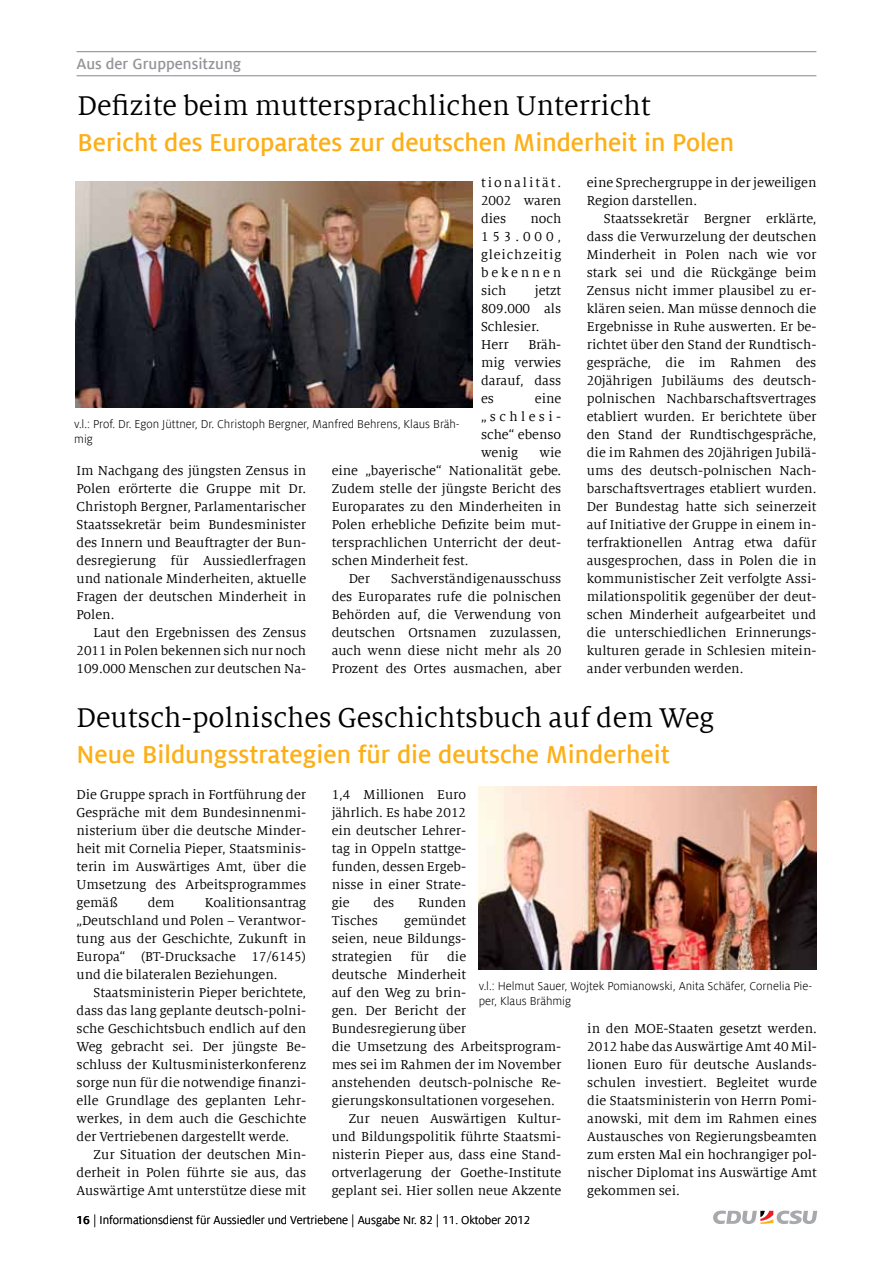
<style>
.page{position:relative;width:893px;height:1263px;background:#fff}
.page>*{position:absolute;margin:0;border:0;box-sizing:border-box;transform-origin:0 0}
.t1{font:30px "Milo Serif Offc";color:#000}
.t2{font:700 27px "Milo Sans Offc";color:#fcaf17}
.t3{font:700 16.5px "Milo Sans Offc";color:#939598}
.t4{font:14.25px/18px "Milo Serif Offc";color:#000;text-align:justify}
.t5{font:12.75px/15.3px "Milo Sans Offc";color:#000}
.s1{font-weight:700}
</style>
<div class="page">
<svg style="left:713px;top:1210px;width:104px;height:14px"></svg>
<hr style="left:77px;top:51px;width:739px;height:1px;background:#939598">
<hr style="left:77px;top:75px;width:739px;height:1px;background:#939598">
<img style="left:76px;top:181px;width:396px;height:227px">
<img style="left:479px;top:787px;width:337px;height:182px">
<p class="t3" style="left:77px;top:55px;width:166px">Aus der Gruppensitzung</p>
<h1 class="t1" style="left:77px;top:90px;width:575px">Defizite beim muttersprachlichen Unterricht</h1>
<h2 class="t2" style="left:77px;top:128px;width:658px">Bericht des Europarates zur deutschen Minderheit in Polen</h2>
<p class="t4" style="left:481px;top:174px;width:82px">tionalität.<br>2002 waren dies</p>
<p class="t4" style="left:481px;top:210px;width:82px;text-indent:49px">noch 153.000, gleichzeitig bekennen sich</p>
<p class="t4" style="left:481px;top:282px;width:82px;text-align:left;text-indent:54px">jetzt<br>809.000 als<br>Schlesier.<br>Herr</p>
<p class="t4" style="left:481px;top:336px;width:82px;text-indent:47px">Bräh&shy;mig verwies darauf, dass es</p>
<p class="t4" style="left:481px;top:390px;width:82px;text-indent:54px">eine „schlesi&shy;sche“ ebenso wenig</p>
<p class="t5" style="left:74px;top:416px;width:387px">v.l.: Prof. Dr. Egon Jüttner, Dr. Christoph Bergner, Manfred Behrens, Klaus Bräh&shy;mig</p>
<p class="t4" style="left:540px;top:444px;width:23px">wie</p>
<p class="t4" style="left:332px;top:462px;width:231px">eine „bayerische“ Nationalität gebe.</p>
<p class="t4" style="left:332px;top:480px;width:231px">Zudem stelle der jüngste Bericht des</p>
<p class="t4" style="left:332px;top:498px;width:231px">Europarates zu den Minderheiten in</p>
<p class="t4" style="left:332px;top:516px;width:231px">Polen erhebliche Defizite beim mut-</p>
<p class="t4" style="left:332px;top:534px;width:231px">tersprachlichen Unterricht der deut-</p>
<p class="t4" style="left:332px;top:552px;width:138px">schen Minderheit fest.</p>
<p class="t4" style="left:349px;top:570px;width:23px">Der</p>
<p class="t4" style="left:77px;top:462px;width:231px">Im Nachgang des jüngsten Zensus in Polen erörterte die Gruppe mit Dr.<br>Christoph Bergner, Parlamentarischer Staatssekretär beim Bundesminister des Innern und Beauftragter der Bun&shy;desregierung für Aussiedlerfragen und nationale Minderheiten, aktuelle Fragen der deutschen Minderheit in Polen.</p>
<p class="t4" style="left:77px;top:624px;width:231px;text-indent:17px">Laut den Ergebnissen des Zensus 2011 in Polen bekennen sich nur noch 109.000 Menschen zur deutschen Na-</p>
<p class="t4" style="left:332px;top:570px;width:231px;text-indent:60px">Sachverständigenausschuss des Europarates rufe die polnischen Behörden auf, die Verwendung von deutschen Ortsnamen zuzulassen, auch wenn diese nicht mehr als 20<br>Prozent des Ortes ausmachen, aber</p>
<p class="t4" style="left:587px;top:174px;width:231px">eine Sprechergruppe in der jeweiligen<br>Region darstellen.</p>
<p class="t4" style="left:587px;top:210px;width:231px;text-indent:17px">Staatssekretär Bergner erklärte, dass die Verwurzelung der deutschen Minderheit in Polen nach wie vor stark sei und die Rückgänge beim Zensus nicht immer plausibel zu er&shy;klären seien. Man müsse dennoch die Ergebnisse in Ruhe auswerten. Er be&shy;richtet über den Stand der Rundtisch&shy;gespräche, die im Rahmen des 20jährigen Jubiläums des deutsch&shy;polnischen Nachbarschaftsvertrages etabliert wurden. Er berichtete über den Stand der Rundtischgespräche, die im Rahmen des 20jährigen Jubilä&shy;ums des deutsch-polnischen Nach&shy;barschaftsvertrages etabliert wurden.<br>Der Bundestag hatte sich seinerzeit auf Initiative der Gruppe in einem in&shy;terfraktionellen Antrag etwa dafür ausgesprochen, dass in Polen die in kommunistischer Zeit verfolgte Assi&shy;milationspolitik gegenüber der deut&shy;schen Minderheit aufgearbeitet und die unterschiedlichen Erinnerungs&shy;kulturen gerade in Schlesien mitein&shy;ander verbunden werden.</p>
<h1 class="t1" style="left:77px;top:702px;width:639px">Deutsch-polnisches Geschichtsbuch auf dem Weg</h1>
<h2 class="t2" style="left:77px;top:740px;width:595px">Neue Bildungsstrategien für die deutsche Minderheit</h2>
<p class="t4" style="left:77px;top:786px;width:231px">Die Gruppe sprach in Fortführung der Gespräche mit dem Bundesinnenmi&shy;nisterium über die deutsche Minder&shy;heit mit Cornelia Pieper, Staatsminis&shy;terin im Auswärtiges Amt, über die Umsetzung des Arbeitsprogrammes gemäß</p>
<p class="t4" style="left:77px;top:894px;width:231px;text-indent:128px">Koalitionsantrag „Deutschland und Polen – Verantwor&shy;tung aus der Geschichte, Zukunft in Europa“ (BT-Drucksache 17/6145) und die bilateralen Beziehungen.</p>
<p class="t4" style="left:77px;top:984px;width:231px;text-indent:17px">Staatsministerin Pieper berichtete, dass das lang geplante deutsch-polni&shy;sche Geschichtsbuch endlich auf den Weg gebracht sei. Der jüngste Be&shy;schluss der Kultusministerkonferenz sorge nun für die notwendige finanzi&shy;elle Grundlage des geplanten Lehr&shy;werkes, in dem auch die Geschichte der Vertriebenen dargestellt werde.</p>
<p class="t4" style="left:77px;top:1146px;width:231px;text-indent:17px">Zur Situation der deutschen Min&shy;derheit in Polen führte sie aus, das Auswärtige Amt unterstütze diese mit</p>
<p class="t4" style="left:148px;top:894px;width:29px">dem</p>
<p class="t4" style="left:332px;top:786px;width:136px">1,4 Millionen Euro jährlich. Es habe 2012 ein deutscher Lehrer&shy;tag in Oppeln stattge&shy;funden, dessen Ergeb&shy;nisse in einer Strate&shy;gie</p>
<p class="t4" style="left:374px;top:894px;width:22px">des</p>
<p class="t4" style="left:418px;top:894px;width:50px">Runden</p>
<p class="t4" style="left:332px;top:912px;width:48px">Tisches</p>
<p class="t4" style="left:332px;top:912px;width:136px;text-indent:72px">gemündet seien, neue Bildungs&shy;strategien</p>
<p class="t4" style="left:411px;top:948px;width:20px">für</p>
<p class="t4" style="left:447px;top:948px;width:21px">die</p>
<p class="t4" style="left:332px;top:966px;width:136px">deutsche Minderheit</p>
<p class="t4" style="left:332px;top:984px;width:136px">auf den Weg zu brin-</p>
<p class="t4" style="left:332px;top:1002px;width:136px">gen. Der Bericht der</p>
<p class="t4" style="left:332px;top:1020px;width:136px">Bundesregierung über</p>
<p class="t4" style="left:332px;top:1038px;width:231px">die Umsetzung des Arbeitsprogram-</p>
<p class="t4" style="left:332px;top:1056px;width:231px">mes sei im Rahmen der im November</p>
<p class="t4" style="left:332px;top:1074px;width:231px">anstehenden deutsch-polnische Re-</p>
<p class="t4" style="left:332px;top:1092px;width:225px">gierungskonsultationen vorgesehen.</p>
<p class="t4" style="left:349px;top:1110px;width:214px">Zur neuen Auswärtigen Kultur-</p>
<p class="t4" style="left:332px;top:1128px;width:231px">und Bildungspolitik führte Staatsmi-</p>
<p class="t4" style="left:332px;top:1146px;width:231px">nisterin Pieper aus, dass eine Stand-</p>
<p class="t4" style="left:332px;top:1164px;width:231px">ortverlagerung der Goethe-Institute</p>
<p class="t4" style="left:332px;top:1182px;width:231px">geplant sei. Hier sollen neue Akzente</p>
<p class="t5" style="left:479px;top:978px;width:335px">v.l.: Helmut Sauer, Wojtek Pomianowski, Anita Schäfer, Cornelia Pie&shy;per, Klaus Brähmig</p>
<p class="t4" style="left:587px;top:1020px;width:231px">in den MOE-Staaten gesetzt werden.<br>2012 habe das Auswärtige Amt 40 Mil&shy;lionen Euro für deutsche Auslands&shy;schulen investiert. Begleitet wurde die Staatsministerin von Herrn Pomi&shy;anowski, mit dem im Rahmen eines Austausches von Regierungsbeamten zum ersten Mal ein hochrangiger pol&shy;nischer Diplomat ins Auswärtige Amt gekommen sei.</p>
<p class="t5" style="left:77px;top:1212px;width:455px"><span class="s1">16</span> | Informationsdienst für Aussiedler und Vertriebene | Ausgabe Nr. 82 | 11. Oktober 2012</p>
</div>
